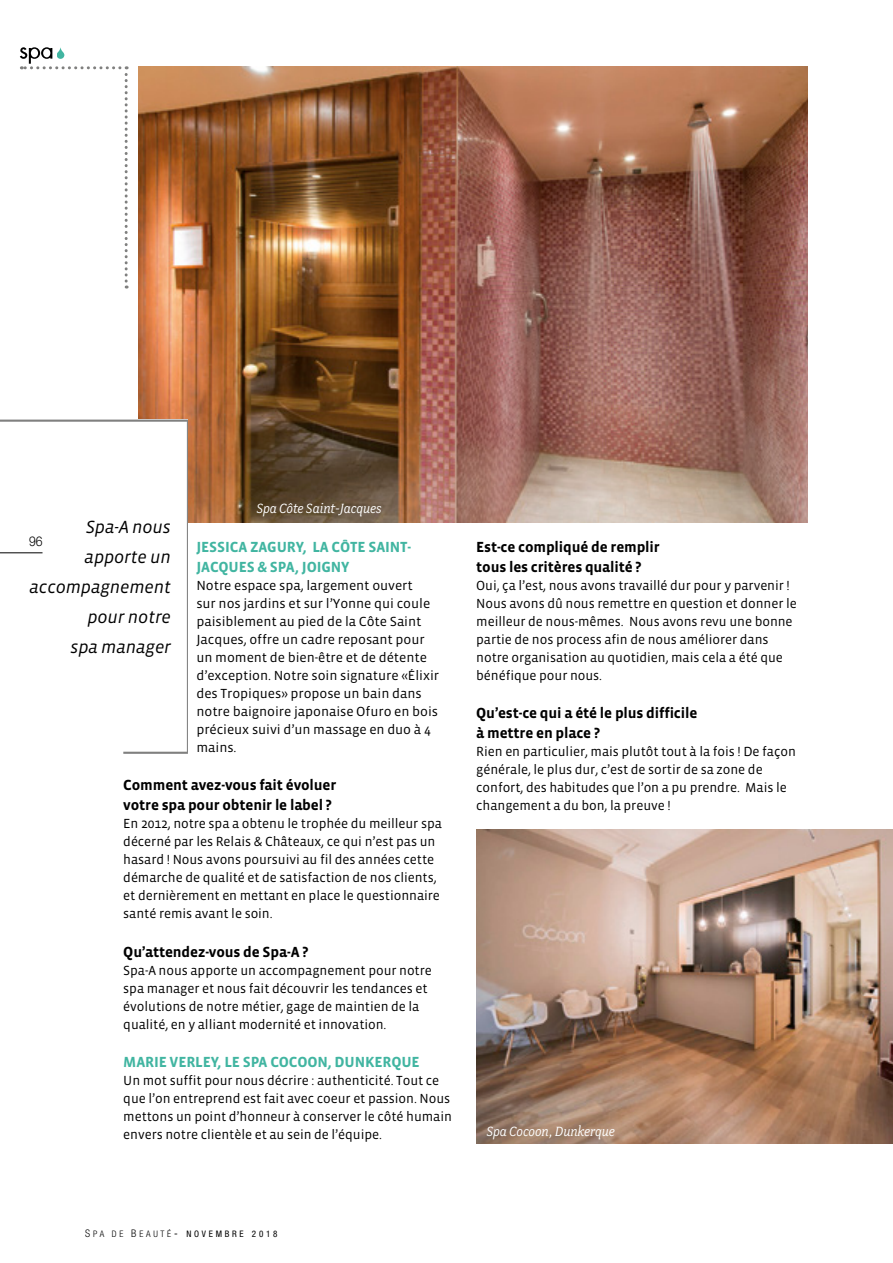
<style>
.page{position:relative;width:893px;height:1263px;background:#fff}
.page>*{position:absolute;margin:0;border:0;box-sizing:border-box;transform-origin:0 0}
.t1{font:italic 18px/30px "Vista Sans";letter-spacing:-.01em;color:#000;text-align:right}
.t2{font:700 15px/20.2px "Vista Sans";letter-spacing:-.01em;color:#000}
.t3{font:700 15px/20.2px "Vista Sans";letter-spacing:-.01em;color:#41b5a1}
.t4{font:italic 15px "Fairplex Narrow";letter-spacing:-.005em;color:#fff}
.t5{font:13.5px/18px "Vista Sans";letter-spacing:-.005em;color:#000}
.t6{font:300 13.5px "Helvetica Neue";color:#000;scale:.9 1}
.t7{font:condensed 9px "Helvetica Neue";letter-spacing:.3em;color:#000}
.s1{font-weight:300;font-size:10.5px}
.s2{font-weight:300}
.s3{font-size:10.5px}
</style>
<div class="page">
<img style="left:139px;top:66px;width:669px;height:456px">
<svg style="left:20px;top:47px;width:108px;height:242px"></svg>
<svg style="left:0;top:420px;width:188px;height:334px"></svg>
<img style="left:476px;top:829px;width:417px;height:315px">
<hr style="left:0;top:552px;width:43px;height:1px;background:#000">
<p class="t4" style="left:256px;top:500px;width:127px">Spa Côte Saint-Jacques</p>
<h1 class="t1" style="left:30px;top:512px;width:143px">Spa-A nous apporte un accompagnement pour notre<br>spa manager</h1>
<p class="t6" style="left:29px;top:533px;width:17px">96</p>
<p class="t3" style="left:196px;top:537px;width:216px">JESSICA ZAGURY, LA CÔTE SAINT-<br>JACQUES &amp; SPA, JOIGNY</p>
<p class="t5" style="left:196px;top:577px;width:244px">Notre espace spa, largement ouvert<br>sur nos jardins et sur l’Yonne qui coule paisiblement au pied de la Côte Saint Jacques, offre un cadre reposant pour un moment de bien-être et de détente d’exception. Notre soin signature «Élixir des Tropiques» propose un bain dans notre baignoire japonaise Ofuro en bois précieux suivi d’un massage en duo à 4 mains.</p>
<p class="t2" style="left:123px;top:775px;width:215px">Comment avez-vous fait évoluer votre spa pour obtenir le label ?</p>
<p class="t5" style="left:123px;top:815px;width:320px">En 2012, notre spa a obtenu le trophée du meilleur spa décerné par les Relais &amp; Châteaux, ce qui n’est pas un hasard ! Nous avons poursuivi au fil des années cette démarche de qualité et de satisfaction de nos clients, et dernièrement en mettant en place le questionnaire santé remis avant le soin.</p>
<p class="t2" style="left:123px;top:942px;width:187px">Qu’attendez-vous de Spa-A ?</p>
<p class="t5" style="left:123px;top:961px;width:310px">Spa-A nous apporte un accompagnement pour notre spa manager et nous fait découvrir les tendances et évolutions de notre métier, gage de maintien de la qualité, en y alliant modernité et innovation.</p>
<p class="t3" style="left:123px;top:1052px;width:298px">MARIE VERLEY, LE SPA COCOON, DUNKERQUE</p>
<p class="t5" style="left:123px;top:1072px;width:330px">Un mot suffit pour nous décrire : authenticité. Tout ce que l’on entreprend est fait avec coeur et passion. Nous mettons un point d’honneur à conserver le côté humain envers notre clientèle et au sein de l’équipe.</p>
<p class="t2" style="left:476px;top:537px;width:185px">Est-ce compliqué de remplir tous les critères qualité ?</p>
<p class="t5" style="left:476px;top:577px;width:322px">Oui, ça l’est, nous avons travaillé dur pour y parvenir !<br>Nous avons dû nous remettre en question et donner le meilleur de nous-mêmes. Nous avons revu une bonne partie de nos process afin de nous améliorer dans notre organisation au quotidien, mais cela a été que bénéfique pour nous.</p>
<p class="t2" style="left:476px;top:703px;width:223px">Qu’est-ce qui a été le plus difficile à mettre en place ?</p>
<p class="t5" style="left:476px;top:743px;width:321px">Rien en particulier, mais plutôt tout à la fois ! De façon générale, le plus dur, c’est de sortir de sa zone de confort, des habitudes que l’on a pu prendre. Mais le changement a du bon, la preuve !</p>
<p class="t4" style="left:486px;top:1123px;width:130px">Spa Cocoon, Dunkerque</p>
<p class="t7" style="left:85px;top:1229px;width:194px"><span class="s1">S</span><span class="s2">PA DE</span> <span class="s1">B</span><span class="s2">EAUTÉ</span><span class="s3">-</span> NOVEMBRE 2018</p>
</div>
